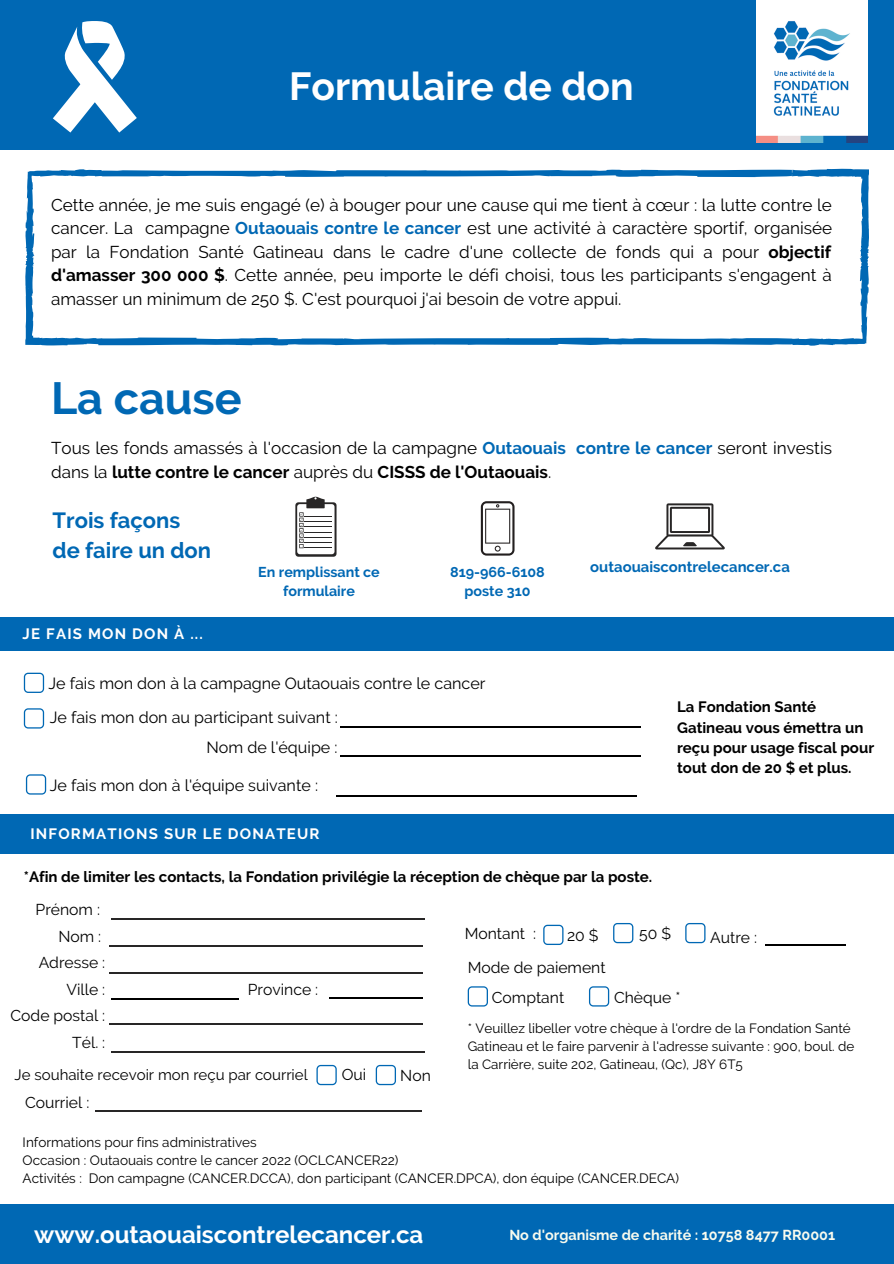
<style>
.page{position:relative;width:894px;height:1264px;background:#fff}
.page>*{position:absolute;margin:0;border:0;box-sizing:border-box;transform-origin:0 0}
.t1{font:700 44.85px "Raleway";color:#0068b4}
.t2{font:700 39px "Raleway";color:#fff}
.t3{font:700 24px "Raleway";color:#fff}
.t4{font:700 21.9px/30.2px "Raleway";color:#0068b4}
.t5{font:17.1px/23.5px "Raleway";color:#000;text-align:justify}
.t6{font:16.05px "Raleway";color:#000}
.t7{font:15.75px "Raleway";color:#000}
.t8{font:700 15px/20.2px "Raleway";color:#000}
.t9{font:700 15px "Raleway";letter-spacing:.08em;color:#fff}
.t10{font:15px "Raleway";color:#000}
.t11{font:700 14.85px "Raleway";color:#0068b4}
.t12{font:700 14.4px "Raleway";color:#f8fbef}
.t13{font:700 14.25px/19.8px "Raleway";color:#0068b4;text-align:center}
.t14{font:13.5px "Raleway";color:#000}
.t15{font:13.35px/17.9px "Raleway";color:#000}
.s1{font-weight:700;color:#0068b4}
.s2{font-weight:700}
</style>
<div class="page">
<svg style="left:295px;top:496px;width:41px;height:60px"></svg>
<svg style="left:480px;top:501px;width:34px;height:54px"></svg>
<svg style="left:655px;top:503px;width:69px;height:46px"></svg>
<div style="left:0;top:814px;width:893px;height:39px;background:#0068b4"></div>
<hr style="left:329px;top:997px;width:93px;height:1px;background:#000">
<hr style="left:111px;top:998px;width:127px;height:1px;background:#000">
<hr style="left:111px;top:918px;width:313px;height:1px;background:#282626">
<hr style="left:109px;top:945px;width:313px;height:1px;background:#282626">
<hr style="left:109px;top:972px;width:313px;height:1px;background:#282626">
<hr style="left:109px;top:1023px;width:313px;height:1px;background:#282626">
<hr style="left:111px;top:1051px;width:313px;height:1px;background:#282626">
<hr style="left:95px;top:1110px;width:327px;height:1px;background:#282626">
<svg style="left:467px;top:986px;width:21px;height:20px"></svg>
<svg style="left:588px;top:986px;width:21px;height:20px"></svg>
<hr style="left:340px;top:726px;width:301px;height:1px;background:#000">
<hr style="left:336px;top:795px;width:301px;height:1px;background:#000">
<hr style="left:340px;top:755px;width:301px;height:1px;background:#000">
<svg style="left:24px;top:672px;width:20px;height:21px"></svg>
<svg style="left:24px;top:708px;width:20px;height:20px"></svg>
<svg style="left:26px;top:774px;width:20px;height:20px"></svg>
<div style="left:0;top:616px;width:893px;height:34px;background:#0068b4"></div>
<div style="left:0;top:0;width:893px;height:150px;background:#0068b4"></div>
<div style="left:0;top:1203px;width:893px;height:60px;background:#0068b4"></div>
<svg style="left:25px;top:169px;width:843px;height:177px"></svg>
<img style="left:756px;top:0;width:111px;height:142px">
<svg style="left:543px;top:924px;width:20px;height:21px"></svg>
<hr style="left:765px;top:944px;width:80px;height:1px;background:#000">
<svg style="left:685px;top:923px;width:20px;height:20px"></svg>
<svg style="left:613px;top:923px;width:20px;height:20px"></svg>
<svg style="left:53px;top:21px;width:84px;height:111px"></svg>
<svg style="left:375px;top:1064px;width:21px;height:21px"></svg>
<svg style="left:316px;top:1064px;width:20px;height:21px"></svg>
<p class="t2" style="left:289px;top:63px;width:346px">Formulaire de don</p>
<p class="t5" style="left:51px;top:193px;width:782px">Cette année, je me suis engagé (e) à bouger pour une cause qui me tient à cœur : la lutte contre le cancer. La campagne <span class="s1">Outaouais contre le cancer</span> est une activité à caractère sportif, organisée par la Fondation Santé Gatineau dans le cadre d'une collecte de fonds qui a pour <span class="s2">objectif d'amasser 300 000 $</span>. Cette année, peu importe le défi choisi, tous les participants s'engagent à amasser un minimum de 250 $. C'est pourquoi j'ai besoin de votre appui.</p>
<p class="t1" style="left:51px;top:371px;width:192px">La cause</p>
<p class="t5" style="left:51px;top:436px;width:782px">Tous les fonds amassés à l'occasion de la campagne <span class="s1">Outaouais contre le cancer</span> seront investis dans la <span class="s2">lutte contre le cancer</span> auprès du <span class="s2">CISSS de l'Outaouais</span>.</p>
<p class="t4" style="left:53px;top:504px;width:160px">Trois façons de faire un don</p>
<p class="t9" style="left:23px;top:625px;width:182px">JE FAIS MON DON À ...</p>
<p class="t13" style="left:258px;top:561px;width:123px">En remplissant ce formulaire</p>
<p class="t13" style="left:450px;top:561px;width:96px">819-966-6108 poste 310</p>
<p class="t11" style="left:590px;top:558px;width:201px">outaouaiscontrelecancer.ca</p>
<p class="t6" style="left:48px;top:674px;width:438px">Je fais mon don à la campagne Outaouais contre le cancer</p>
<p class="t6" style="left:50px;top:708px;width:289px">Je fais mon don au participant suivant :</p>
<p class="t6" style="left:206px;top:737px;width:133px">Nom de l'équipe :</p>
<p class="t6" style="left:50px;top:776px;width:270px">Je fais mon don à l'équipe suivante :</p>
<p class="t9" style="left:30px;top:825px;width:290px">INFORMATIONS SUR LE DONATEUR</p>
<p class="t8" style="left:24px;top:866px;width:629px">*Afin de limiter les contacts, la Fondation privilégie la réception de chèque par la poste.</p>
<p class="t8" style="left:677px;top:697px;width:198px">La Fondation Santé<br>Gatineau vous émettra un reçu pour usage fiscal pour tout don de 20 $ et plus.</p>
<p class="t7" style="left:36px;top:900px;width:66px">Prénom :</p>
<p class="t7" style="left:58px;top:926px;width:44px">Nom :</p>
<p class="t7" style="left:39px;top:953px;width:68px">Adresse :</p>
<p class="t7" style="left:66px;top:979px;width:40px">Ville :</p>
<p class="t7" style="left:248px;top:979px;width:72px">Province :</p>
<p class="t7" style="left:10px;top:1006px;width:96px">Code postal :</p>
<p class="t7" style="left:72px;top:1032px;width:34px">Tél. :</p>
<p class="t10" style="left:15px;top:1065px;width:294px">Je souhaite recevoir mon reçu par courriel</p>
<p class="t7" style="left:341px;top:1065px;width:26px">Oui</p>
<p class="t7" style="left:400px;top:1066px;width:32px">Non</p>
<p class="t7" style="left:25px;top:1093px;width:66px">Courriel :</p>
<p class="t7" style="left:639px;top:924px;width:33px">50 $</p>
<p class="t7" style="left:464px;top:924px;width:73px">Montant :</p>
<p class="t7" style="left:567px;top:926px;width:33px">20 $</p>
<p class="t7" style="left:710px;top:928px;width:48px">Autre :</p>
<p class="t7" style="left:467px;top:958px;width:139px">Mode de paiement</p>
<p class="t7" style="left:491px;top:987px;width:74px">Comptant</p>
<p class="t7" style="left:614px;top:987px;width:68px">Chèque *</p>
<p class="t15" style="left:467px;top:1019px;width:388px">* Veuillez libeller votre chèque à l'ordre de la Fondation Santé<br>Gatineau et le faire parvenir à l'adresse suivante : 900, boul. de la Carrière, suite 202, Gatineau, (Qc), J8Y 6T5</p>
<p class="t14" style="left:23px;top:1134px;width:235px">Informations pour fins administratives</p>
<p class="t14" style="left:23px;top:1152px;width:377px">Occasion : Outaouais contre le cancer 2022 (OCLCANCER22)</p>
<p class="t14" style="left:23px;top:1170px;width:657px">Activités : Don campagne (CANCER.DCCA), don participant (CANCER.DPCA), don équipe (CANCER.DECA)</p>
<p class="t3" style="left:34px;top:1220px;width:390px">www.outaouaiscontrelecancer.ca</p>
<p class="t12" style="left:509px;top:1226px;width:327px">No d'organisme de charité : 10758 8477 RR0001</p>
</div>
